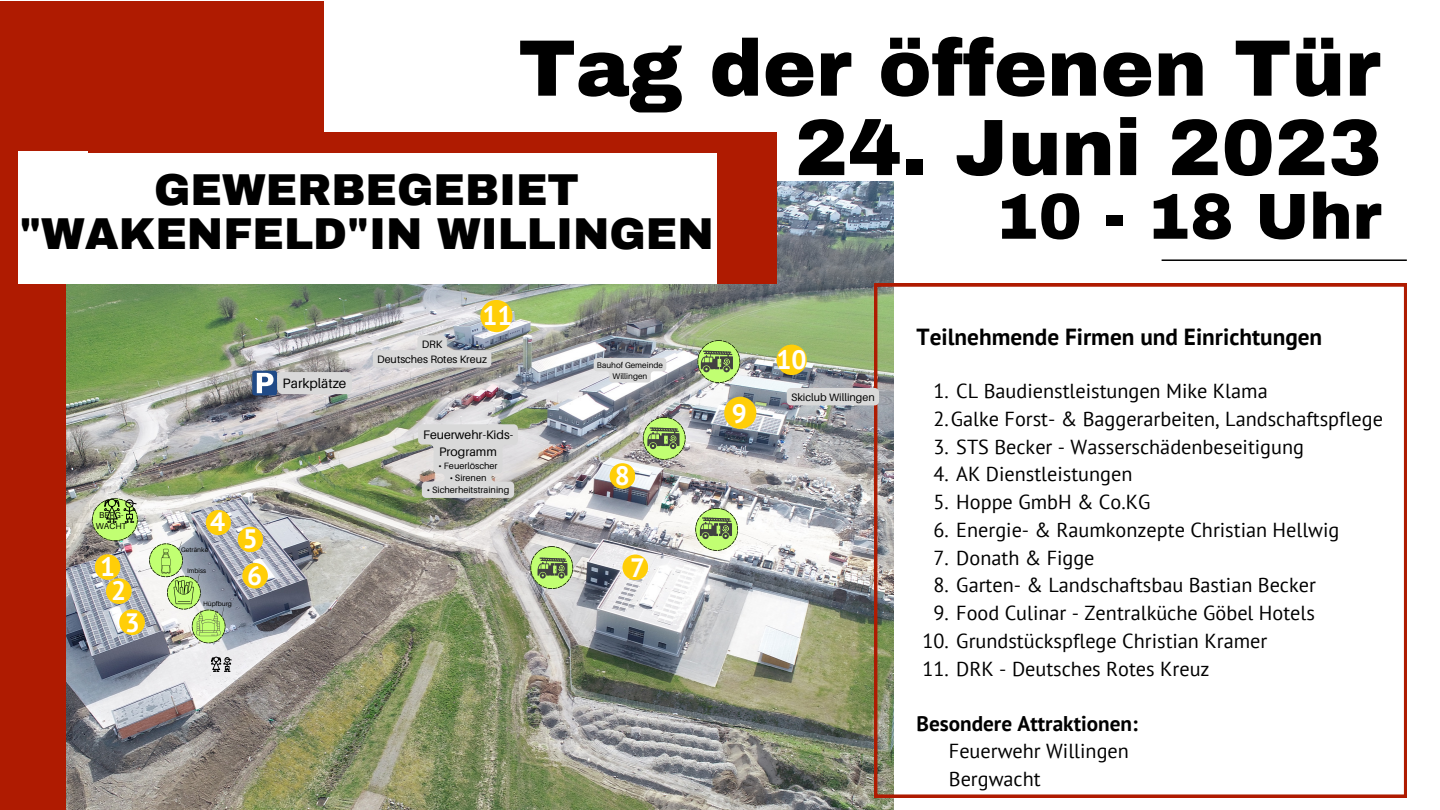
<style>
.page{position:relative;width:1440px;height:810px;background:#fff}
.page>*{position:absolute;margin:0;border:0;box-sizing:border-box;transform-origin:0 0}
.t1{font:900 80px "Archivo";color:#000}
.t2{font:900 65px "Archivo";color:#000}
.t3{font:900 43.7px/43.7px "Archivo";color:#000;text-align:center}
.t4{font:700 26.5px "PT Sans";color:#fff}
.t5{font:700 23.2px "PT Sans";color:#000}
.t6{font:700 21.2px "PT Sans";color:#000}
.t7{font:20.2px "PT Sans";color:#000}
.t8{font:13.6px "Aileron";color:#000}
.t9{font:12.3px/16.8px "Aileron";color:#000;text-align:center}
.t10{font:10.7px "Aileron";color:#000}
.t11{font:9.2px "Aileron";color:#000}
.t12{font:8.6px "Aileron";color:#000}
.t13{font:8.2px/11.3px "Aileron";color:#000;text-align:center}
.t14{font:6.6px "Aileron";color:#000}
</style>
<div class="page">
<div style="left:0;top:1px;width:324px;height:809px;background:#af1b01"></div>
<img style="left:67px;top:181px;width:827px;height:629px">
<div style="left:19px;top:151px;width:713px;height:133px;background:#fff"></div>
<svg style="left:874px;top:284px;width:533px;height:513px"></svg>
<hr style="left:1162px;top:259px;width:245px;height:2px;background:#000">
<div style="left:717px;top:142px;width:59px;height:142px;background:#af1b01"></div>
<div style="left:88px;top:132px;width:688px;height:21px;background:#af1b01"></div>
<div style="left:95px;top:554px;width:25px;height:26px;background:#ffce08;border-radius:50%"></div>
<div style="left:106px;top:578px;width:26px;height:26px;background:#ffce08;border-radius:50%"></div>
<div style="left:776px;top:345px;width:31px;height:30px;background:#ffce08;border-radius:50%"></div>
<div style="left:206px;top:510px;width:25px;height:25px;background:#ffce08;border-radius:50%"></div>
<div style="left:238px;top:527px;width:25px;height:25px;background:#ffce08;border-radius:50%"></div>
<div style="left:242px;top:563px;width:26px;height:26px;background:#ffce08;border-radius:50%"></div>
<svg style="left:211px;top:657px;width:21px;height:15px"></svg>
<div style="left:119px;top:609px;width:26px;height:26px;background:#ffce08;border-radius:50%"></div>
<div style="left:622px;top:554px;width:26px;height:26px;background:#ffce08;border-radius:50%"></div>
<div style="left:610px;top:463px;width:25px;height:26px;background:#ffce08;border-radius:50%"></div>
<div style="left:724px;top:397px;width:32px;height:32px;background:#ffce08;border-radius:50%"></div>
<svg style="left:530px;top:546px;width:43px;height:43px"></svg>
<svg style="left:418px;top:424px;width:100px;height:74px"></svg>
<img style="left:149px;top:541px;width:78px;height:102px">
<svg style="left:695px;top:508px;width:43px;height:43px"></svg>
<svg style="left:643px;top:417px;width:43px;height:43px"></svg>
<div style="left:787px;top:388px;width:92px;height:17px;background:#d9d9d9"></div>
<svg style="left:594px;top:358px;width:72px;height:25px"></svg>
<svg style="left:252px;top:371px;width:100px;height:24px"></svg>
<svg style="left:373px;top:335px;width:118px;height:33px"></svg>
<div style="left:480px;top:300px;width:33px;height:32px;background:#ffce08;border-radius:50%"></div>
<svg style="left:697px;top:340px;width:43px;height:43px"></svg>
<svg style="left:92px;top:498px;width:46px;height:43px"></svg>
<p class="t1" style="left:518px;top:25px;width:864px">Tag der öffenen Tür</p>
<p class="t3" style="left:19px;top:169px;width:696px">GEWERBEGEBIET "WAKENFELD"IN WILLINGEN</p>
<p class="t12" style="left:99px;top:509px;width:26px">BERG-</p>
<p class="t12" style="left:96px;top:521px;width:33px">WACHT</p>
<p class="t4" style="left:100px;top:549px;width:17px">1</p>
<p class="t4" style="left:111px;top:573px;width:17px">2</p>
<p class="t4" style="left:125px;top:605px;width:17px">3</p>
<p class="t8" style="left:283px;top:375px;width:65px">Parkplätze</p>
<p class="t4" style="left:482px;top:298px;width:32px">11</p>
<p class="t10" style="left:422px;top:338px;width:22px">DRK</p>
<p class="t10" style="left:377px;top:353px;width:111px">Deutsches Rotes Kreuz</p>
<p class="t13" style="left:597px;top:359px;width:68px">Bauhof Gemeinde<br>Willingen</p>
<p class="t4" style="left:210px;top:504px;width:17px">4</p>
<p class="t14" style="left:181px;top:545px;width:29px">Getränke</p>
<p class="t14" style="left:187px;top:567px;width:21px">Imbiss</p>
<p class="t14" style="left:203px;top:599px;width:30px">Hüpfburg</p>
<p class="t9" style="left:423px;top:426px;width:92px">Feuerwehr-Kids-<br>Programm</p>
<p class="t11" style="left:438px;top:460px;width:61px">• Feuerlöscher</p>
<p class="t11" style="left:450px;top:472px;width:38px">• Sirenen</p>
<p class="t11" style="left:427px;top:484px;width:84px">• Sicherheitstraining</p>
<p class="t4" style="left:615px;top:459px;width:17px">8</p>
<p class="t4" style="left:243px;top:521px;width:17px">5</p>
<p class="t4" style="left:247px;top:558px;width:17px">6</p>
<p class="t4" style="left:630px;top:550px;width:17px">7</p>
<p class="t4" style="left:732px;top:396px;width:17px">9</p>
<p class="t1" style="left:795px;top:105px;width:588px">24. Juni 2023</p>
<p class="t4" style="left:776px;top:342px;width:32px">10</p>
<p class="t10" style="left:791px;top:390px;width:85px">Skiclub Willingen</p>
<p class="t2" style="left:995px;top:182px;width:388px">10 - 18 Uhr</p>
<p class="t5" style="left:916px;top:321px;width:407px">Teilnehmende Firmen und Einrichtungen</p>
<p class="t7" style="left:934px;top:378px;width:336px">1. CL Baudienstleistungen Mike Klama</p>
<p class="t7" style="left:934px;top:405px;width:451px">2.Galke Forst- &amp; Baggerarbeiten, Landschaftspflege</p>
<p class="t7" style="left:934px;top:433px;width:372px">3. STS Becker - Wasserschädenbeseitigung</p>
<p class="t7" style="left:934px;top:461px;width:200px">4. AK Dienstleistungen</p>
<p class="t7" style="left:934px;top:489px;width:218px">5. Hoppe GmbH &amp; Co.KG</p>
<p class="t7" style="left:934px;top:516px;width:407px">6. Energie- &amp; Raumkonzepte Christian Hellwig</p>
<p class="t7" style="left:934px;top:544px;width:163px">7. Donath &amp; Figge</p>
<p class="t7" style="left:934px;top:572px;width:384px">8. Garten- &amp; Landschaftsbau Bastian Becker</p>
<p class="t7" style="left:934px;top:600px;width:383px">9. Food Culinar - Zentralküche Göbel Hotels</p>
<p class="t7" style="left:923px;top:627px;width:346px">10. Grundstückspflege Christian Kramer</p>
<p class="t7" style="left:923px;top:655px;width:289px">11. DRK - Deutsches Rotes Kreuz</p>
<p class="t6" style="left:916px;top:710px;width:223px">Besondere Attraktionen:</p>
<p class="t7" style="left:949px;top:738px;width:182px">Feuerwehr Willingen</p>
<p class="t7" style="left:949px;top:765px;width:93px">Bergwacht</p>
</div>
